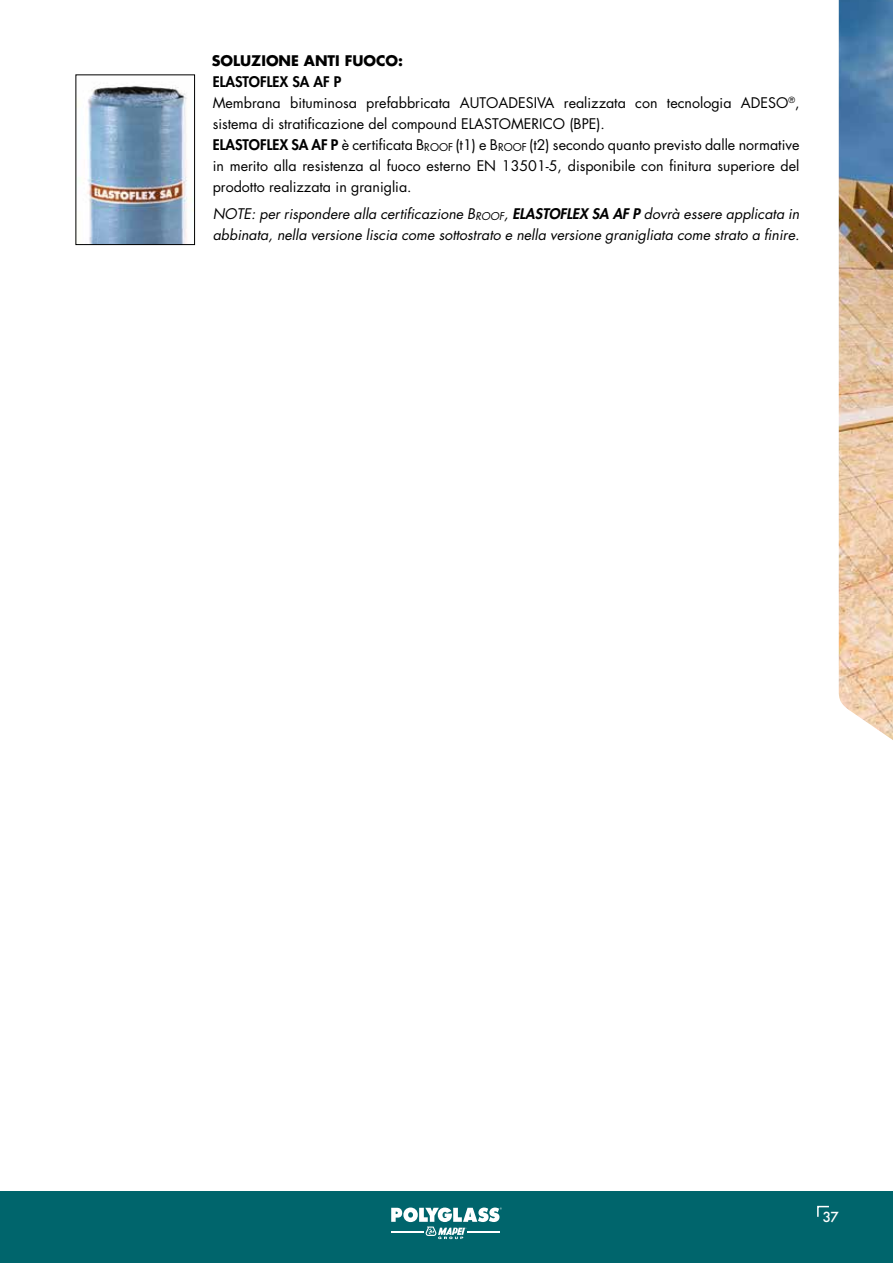
<style>
.page{position:relative;width:893px;height:1263px;background:#fff}
.page>*{position:absolute;margin:0;border:0;box-sizing:border-box;transform-origin:0 0}
.t1{font:14.25px/21px "Futura Std";color:#000}
.t2{font:italic 14.25px/21px "Futura Std";color:#000}
.t3{font:700 14.25px "Futura Std";color:#000}
.t4{font:500 13.5px "Futura";color:#fff}
.s1{font-weight:800}
</style>
<div class="page">
<div style="left:0;top:1191px;width:893px;height:72px;background:#00656c"></div>
<img style="left:839px;top:0;width:54px;height:740px">
<svg style="left:817px;top:1205px;width:12px;height:12px"></svg>
<svg style="left:391px;top:1207px;width:111px;height:32px"></svg>
<img style="left:87px;top:85px;width:106px;height:158px">
<div style="left:76px;top:75px;width:119px;height:170px;border:1px solid #000"></div>
<p class="t3" style="left:212px;top:51px;width:193px">SOLUZIONE ANTI FUOCO:</p>
<p class="t1" style="left:213px;top:71px;width:588px"><span class="s1">ELASTOFLEX SA AF P<br></span>Membrana bituminosa prefabbricata AUTOADESIVA realizzata con tecnologia ADESO<sup>®</sup>, sistema di stratificazione del compound ELASTOMERICO (BPE).<br><span class="s1">ELASTOFLEX SA AF P</span> è certificata B<sub>ROOF</sub> (t1) e B<sub>ROOF</sub> (t2) secondo quanto previsto dalle normative in merito alla resistenza al fuoco esterno EN 13501-5, disponibile con finitura superiore del prodotto realizzata in graniglia.</p>
<p class="t2" style="left:213px;top:203px;width:588px">NOTE: per rispondere alla certificazione B<sub>ROOF</sub>, <span class="s1">ELASTOFLEX SA AF P</span> dovrà essere applicata in abbinata, nella versione liscia come sottostrato e nella versione granigliata come strato a finire.</p>
<p class="t4" style="left:823px;top:1208px;width:18px">37</p>
</div>
